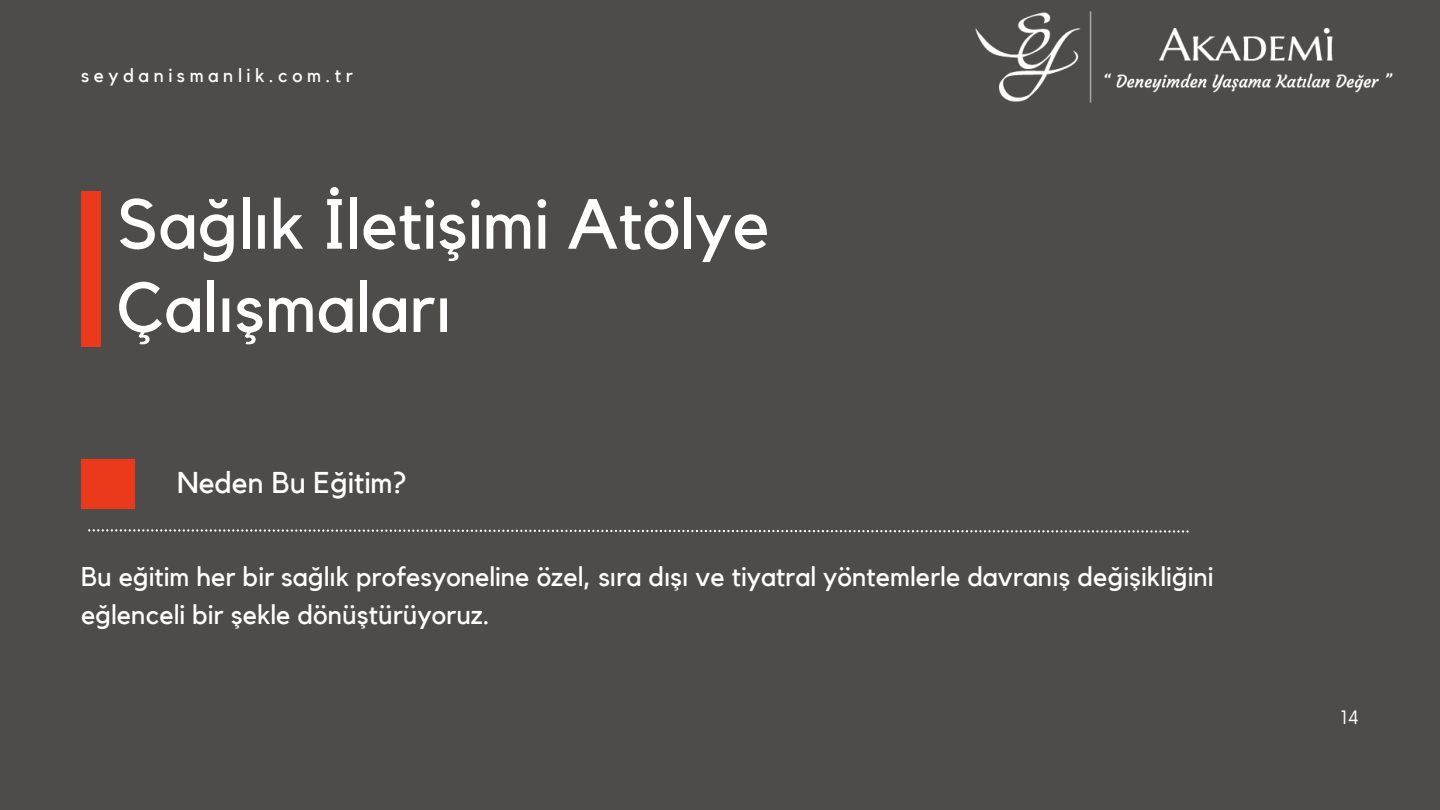
<style>
.page{position:relative;width:1440px;height:810px;background:#4d4c4b}
.page>*{position:absolute;margin:0;border:0;box-sizing:border-box;transform-origin:0 0}
.t1{font:70px/83.2px "Kollektif";color:#fff}
.t2{font:45.1px "Kollektif";color:#fff}
.t3{font:30px "Kollektif";color:#fff}
.t4{font:27px/37.5px "Kollektif";color:#fff}
.t5{font:19px "Kollektif";letter-spacing:.24em;color:#fff}
.t6{font:18px "Now";color:#fff}
</style>
<div class="page">
<div style="left:81px;top:191px;width:20px;height:156px;background:#eb3a1b"></div>
<svg style="left:88px;top:529px;width:1101px;height:4px"></svg>
<div style="left:81px;top:459px;width:54px;height:50px;background:#eb3a1b"></div>
<img style="left:976px;top:11px;width:416px;height:92px">
<p class="t5" style="left:81px;top:66px;width:274px">seydanismanlik.com.tr</p>
<h1 class="t1" style="left:118px;top:185px;width:653px">Sağlık İletişimi Atölye<br>Çalışmaları</h1>
<p class="t3" style="left:177px;top:469px;width:231px">Neden Bu Eğitim?</p>
<p class="t4" style="left:81px;top:559px;width:1134px">Bu eğitim her bir sağlık profesyoneline özel, sıra dışı ve tiyatral yöntemlerle davranış değişikliğini eğlenceli bir şekle dönüştürüyoruz.</p>
<h2 class="t2" style="left:1361px;top:26px;width:12px;rotate:90deg">.</h2>
<p class="t6" style="left:1341px;top:707px;width:20px">14</p>
</div>
